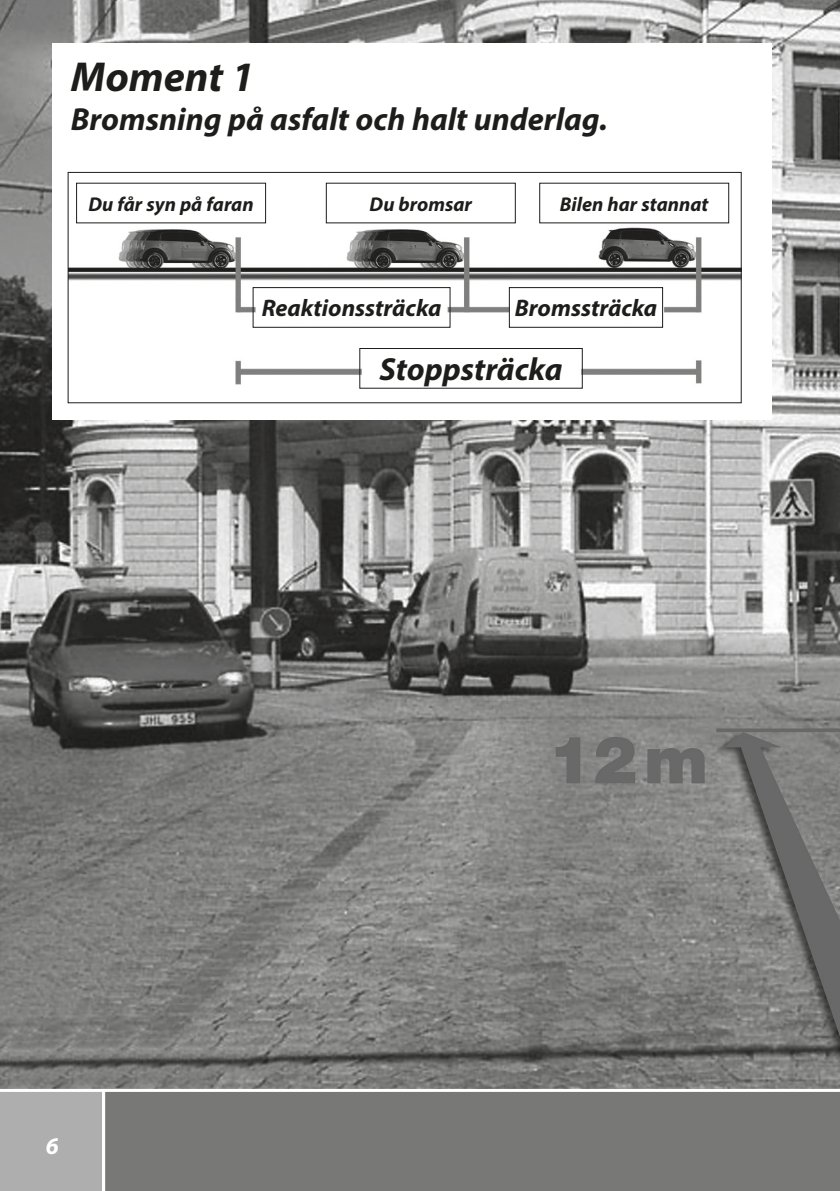
<style>
.page{position:relative;width:840px;height:1191px;background:#fff}
.page>*{position:absolute;margin:0;border:0;box-sizing:border-box;transform-origin:0 0}
.t1{font:italic 700 42px "Myriad Pro";color:#1d1d1b}
.t2{font:italic 700 32px "Myriad Pro";color:#1d1d1b}
.t3{font:italic 700 24px "Myriad Pro";color:#1d1d1b}
.t4{font:italic 700 24px "Myriad Pro";color:#fff}
.t5{font:italic 700 20px "Myriad Pro";color:#1d1d1b}
</style>
<div class="page">
<img style="left:0;top:0;width:839px;height:1089px">
<div style="left:105px;top:1091px;width:734px;height:100px;background:#787877"></div>
<div style="left:0;top:1092px;width:102px;height:99px;background:#aeaeae"></div>
<div style="left:52px;top:43px;width:719px;height:377px;background:#fff"></div>
<svg style="left:68px;top:0;width:158px;height:43px;background:#969695"></svg>
<div style="left:598px;top:123px;width:8px;height:8px;border:2px solid #fff;border-radius:50%"></div>
<img style="left:70px;top:182px;width:669px;height:207px">
<div style="left:68px;top:172px;width:673px;height:231px;border:1px solid #1d1d1b"></div>
<div style="left:359px;top:348px;width:223px;height:41px;border:1px solid #1d1d1b"></div>
<div style="left:252px;top:287px;width:198px;height:41px;border:1px solid #1d1d1b"></div>
<div style="left:508px;top:287px;width:154px;height:41px;border:1px solid #1d1d1b"></div>
<p class="t1" style="left:71px;top:49px;width:185px">Moment 1</p>
<p class="t2" style="left:71px;top:98px;width:538px">Bromsning på asfalt och halt underlag.</p>
<p class="t5" style="left:88px;top:191px;width:167px">Du får syn på faran</p>
<p class="t5" style="left:369px;top:191px;width:104px">Du bromsar</p>
<p class="t5" style="left:559px;top:191px;width:150px">Bilen har stannat</p>
<p class="t3" style="left:261px;top:293px;width:181px">Reaktionssträcka</p>
<p class="t3" style="left:514px;top:293px;width:144px">Bromssträcka</p>
<p class="t2" style="left:379px;top:349px;width:184px">Stoppsträcka</p>
<p class="t4" style="left:46px;top:1130px;width:14px">6</p>
</div>
